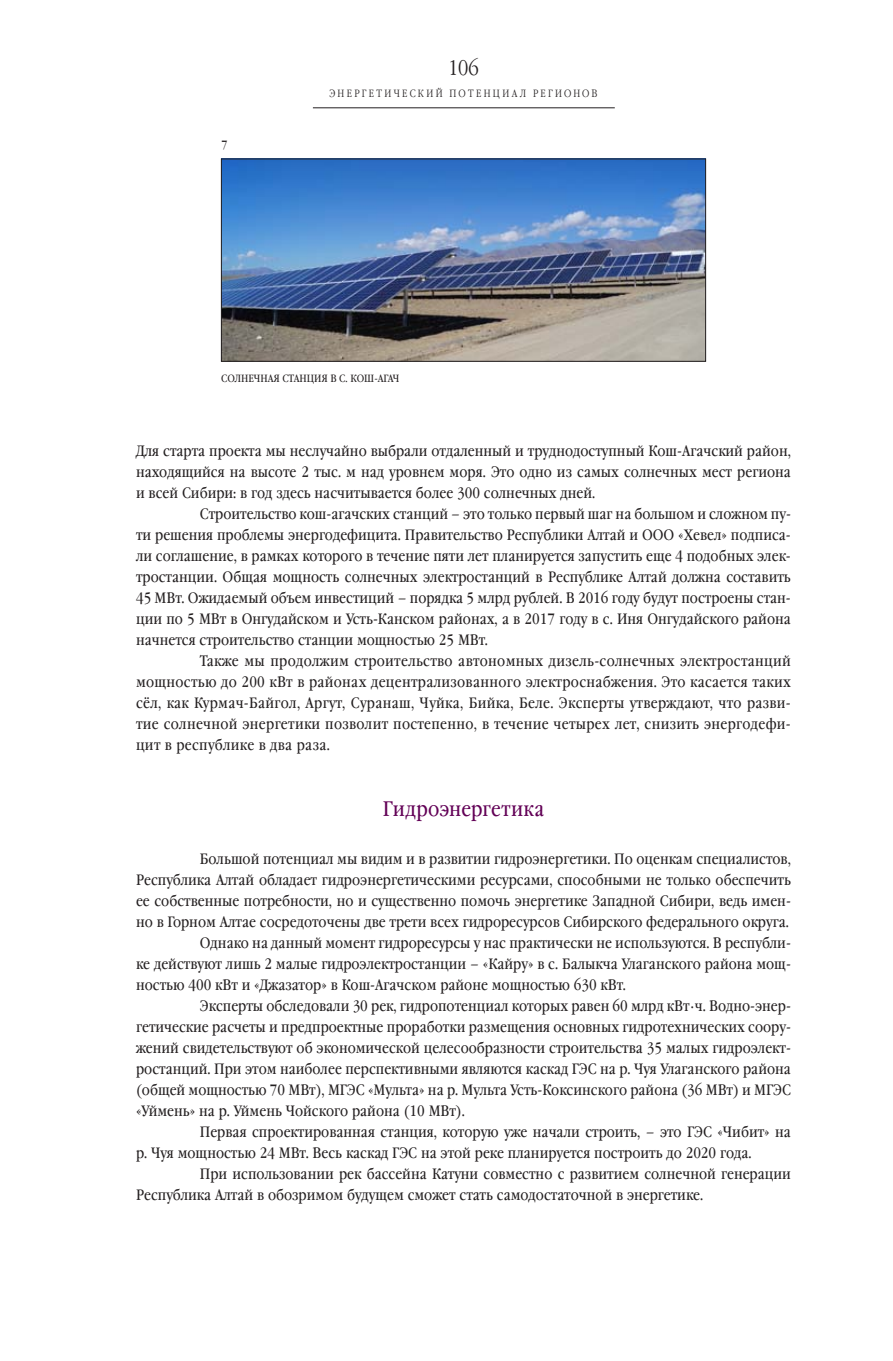
<style>
.page{position:relative;width:893px;height:1361px;background:#fff}
.page>*{position:absolute;margin:0;border:0;box-sizing:border-box;transform-origin:0 0}
.t1{font:21px "Garamond Book Narrow C";color:#620056}
.t2{font:300 21px "Garamond Narrow C";color:#231f20}
.t3{font:15px "Garamond Book Narrow C";color:#231f20}
.t4{font:15px "Garamond Book Narrow C";letter-spacing:.02em;color:#231f20}
.t5{font:12px "Garamond Book Narrow C";color:#231f20}
.t6{font:300 10.5px "Garamond Narrow C";color:#231f20}
.t7{font:10.5px "Garamond Book Narrow C";color:#231f20}
</style>
<div class="page">
<hr style="left:313px;top:107px;width:302px;height:1px;background:#231f20">
<img style="left:223px;top:161px;width:481px;height:198px">
<div style="left:221px;top:159px;width:485px;height:202px;border:1px solid #231f20"></div>
<h1 class="t2" style="left:448px;top:56px;width:32px">106</h1>
<p class="t5" style="left:221px;top:138px;width:8px">7</p>
<p class="t6" style="left:330px;top:88px;width:18px">Энергетический</p>
<p class="t6" style="left:450px;top:88px;width:10px">потенциал</p>
<p class="t6" style="left:533px;top:88px;width:9px">регионов</p>
<p class="t7" style="left:221px;top:373px;width:180px">Солнечная станция в с. Кош-Агач</p>
<p class="t3" style="left:136px;top:442px;width:656px">Для старта проекта мы неслучайно выбрали отдаленный и труднодоступный Кош-Агачский район,</p>
<p class="t3" style="left:136px;top:463px;width:656px">находящийся на высоте 2 тыс. м над уровнем моря. Это одно из самых солнечных мест региона</p>
<p class="t3" style="left:136px;top:484px;width:461px">и всей Сибири: в год здесь насчитывается более 300 солнечных дней.</p>
<p class="t3" style="left:200px;top:505px;width:593px">Строительство кош-агачских станций – это только первый шаг на большом и сложном пу-</p>
<p class="t3" style="left:136px;top:526px;width:512px">ти решения проблемы энергодефицита. Правительство Республики Алтай и ООО</p>
<p class="t3" style="left:678px;top:526px;width:114px">«Хевел» подписа-</p>
<p class="t3" style="left:136px;top:547px;width:656px">ли соглашение, в рамках которого в течение пяти лет планируется запустить еще 4 подобных элек-</p>
<p class="t3" style="left:136px;top:568px;width:656px">тростанции. Общая мощность солнечных электростанций в Республике Алтай должна составить</p>
<p class="t3" style="left:136px;top:589px;width:656px">45 МВт. Ожидаемый объем инвестиций – порядка 5 млрд рублей. В 2016 году будут построены стан-</p>
<p class="t3" style="left:136px;top:610px;width:656px">ции по 5 МВт в Онгудайском и Усть-Канском районах, а в 2017 году в с. Иня Онгудайского района</p>
<p class="t3" style="left:136px;top:631px;width:354px">начнется строительство станции мощностью 25 МВт.</p>
<p class="t4" style="left:200px;top:652px;width:593px">Также мы продолжим строительство автономных дизель-солнечных электростанций</p>
<p class="t4" style="left:136px;top:673px;width:656px">мощностью до 200 кВт в районах децентрализованного электроснабжения. Это касается таких</p>
<p class="t4" style="left:136px;top:694px;width:656px">сёл, как Курмач-Байгол, Аргут, Суранаш, Чуйка, Бийка, Беле. Эксперты утверждают, что разви-</p>
<p class="t4" style="left:136px;top:715px;width:656px">тие солнечной энергетики позволит постепенно, в течение четырех лет, снизить энергодефи-</p>
<p class="t4" style="left:136px;top:736px;width:195px">цит в республике в два раза.</p>
<h1 class="t1" style="left:383px;top:797px;width:163px">Гидроэнергетика</h1>
<p class="t3" style="left:200px;top:851px;width:593px">Большой потенциал мы видим и в развитии гидроэнергетики. По оценкам специалистов,</p>
<p class="t3" style="left:136px;top:872px;width:656px">Республика Алтай обладает гидроэнергетическими ресурсами, способными не только обеспечить</p>
<p class="t3" style="left:136px;top:893px;width:656px">ее собственные потребности, но и существенно помочь энергетике Западной Сибири, ведь имен-</p>
<p class="t3" style="left:136px;top:914px;width:654px">но в Горном Алтае сосредоточены две трети всех гидроресурсов Сибирского федерального округа.</p>
<p class="t3" style="left:200px;top:935px;width:593px">Однако на данный момент гидроресурсы у нас практически не используются. В республи-</p>
<p class="t3" style="left:136px;top:956px;width:656px">ке действуют лишь 2 малые гидроэлектростанции – «Кайру» в с. Балыкча Улаганского района мощ-</p>
<p class="t3" style="left:136px;top:977px;width:491px">ностью 400 кВт и «Джазатор» в Кош-Агачском районе мощностью 630 кВт.</p>
<p class="t3" style="left:200px;top:998px;width:593px">Эксперты обследовали 30 рек, гидропотенциал которых равен 60 млрд кВт.ч. Водно-энер-</p>
<p class="t3" style="left:136px;top:1019px;width:656px">гетические расчеты и предпроектные проработки размещения основных гидротехнических соору-</p>
<p class="t3" style="left:136px;top:1040px;width:656px">жений свидетельствуют об экономической целесообразности строительства 35 малых гидроэлект-</p>
<p class="t3" style="left:136px;top:1061px;width:445px">ростанций. При этом наиболее перспективными являются каскад ГЭС</p>
<p class="t3" style="left:600px;top:1061px;width:192px">на р. Чуя Улаганского района</p>
<p class="t3" style="left:136px;top:1082px;width:202px">(общей мощностью 70 МВт), МГЭС</p>
<p class="t3" style="left:368px;top:1082px;width:392px">«Мульта» на р. Мульта Усть-Коксинского района (36 МВт) и МГЭС</p>
<p class="t3" style="left:136px;top:1103px;width:330px">«Уймень» на р. Уймень Чойского района (10 МВт).</p>
<p class="t3" style="left:200px;top:1124px;width:497px">Первая спроектированная станция, которую уже начали строить, – это ГЭС</p>
<p class="t3" style="left:717px;top:1124px;width:75px">«Чибит» на</p>
<p class="t3" style="left:136px;top:1145px;width:266px">р. Чуя мощностью 24 МВт. Весь каскад ГЭС</p>
<p class="t3" style="left:421px;top:1145px;width:332px">на этой реке планируется построить до 2020 года.</p>
<p class="t3" style="left:200px;top:1166px;width:593px">При использовании рек бассейна Катуни совместно с развитием солнечной генерации</p>
<p class="t3" style="left:136px;top:1187px;width:569px">Республика Алтай в обозримом будущем сможет стать самодостаточной в энергетике.</p>
</div>
